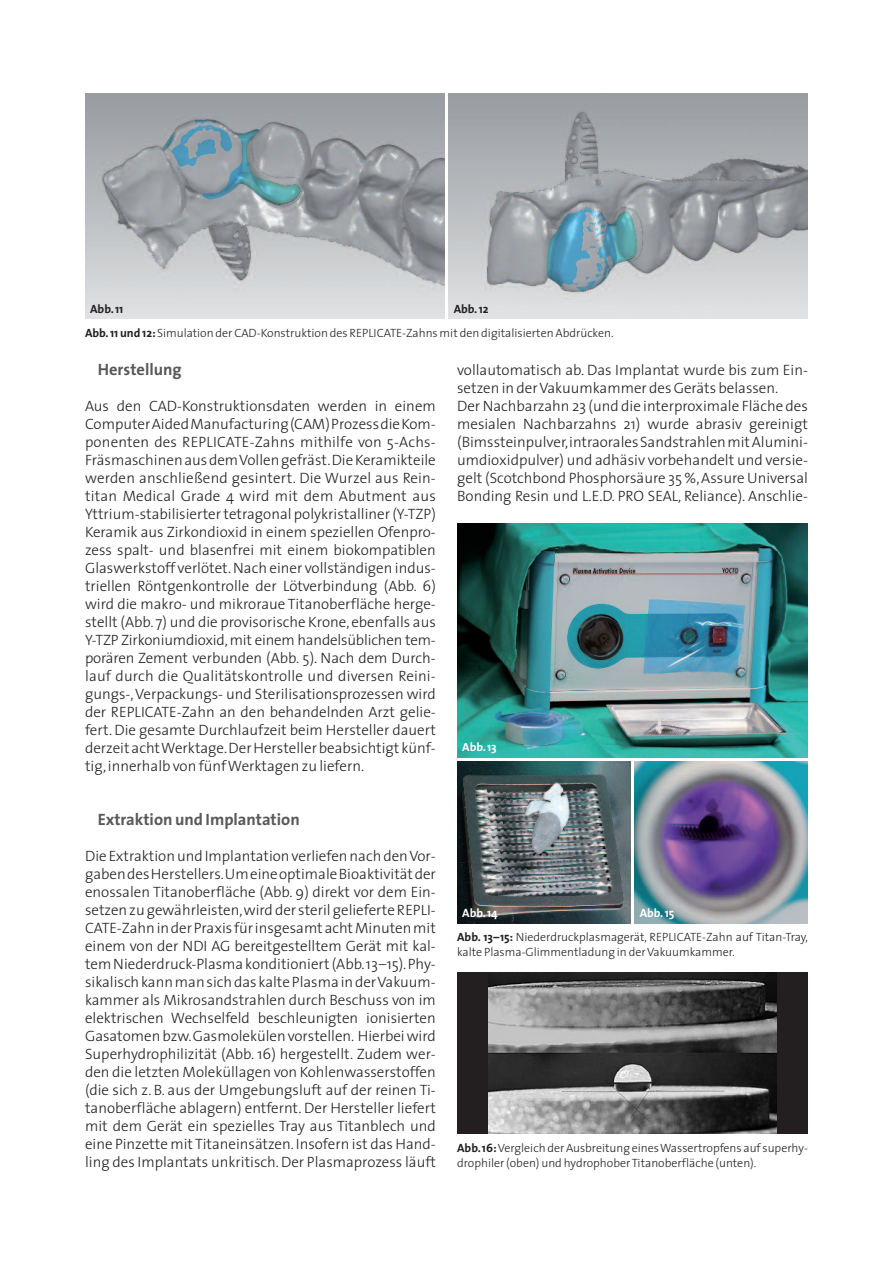
<style>
.page{position:relative;width:893px;height:1263px;background:#fff}
.page>*{position:absolute;margin:0;border:0;box-sizing:border-box;transform-origin:0 0}
.t1{font:700 16.5px "The Sans";color:#57585a}
.t2{font:300 15px/18px "The Sans";color:#231f20;text-align:justify}
.t3{font:300 12px/23.9px "The Sans";color:#231f20}
.t4{font:700 12px "The Sans";color:#fff}
.t5{font:700 12px "The Sans";color:#231f20}
.s1{font-weight:700}
.s2{font-weight:700;color:#fff}
</style>
<div class="page">
<img style="left:85px;top:94px;width:359px;height:225px">
<img style="left:449px;top:94px;width:359px;height:225px">
<img style="left:457px;top:762px;width:173px;height:161px">
<img style="left:457px;top:523px;width:351px;height:234px">
<img style="left:635px;top:762px;width:173px;height:161px">
<div style="left:457px;top:972px;width:351px;height:162px;background:#231f20"></div>
<img style="left:488px;top:972px;width:289px;height:162px">
<p class="t3" style="left:85px;top:298px;width:530px;text-indent:369px"><span class="s1">Abb.12<br>Abb.11 und 12:</span>Simulation der CAD-Konstruktion des REPLICATE-Zahns mit den digitalisierten Abdrücken.</p>
<p class="t5" style="left:90px;top:304px;width:35px">Abb.11</p>
<p class="t1" style="left:98px;top:362px;width:85px">Herstellung</p>
<p class="t2" style="left:85px;top:398px;width:352px">Aus den CAD-Konstruktionsdaten werden in einem ComputerAidedManufacturing(CAM)ProzessdieKom&shy;ponenten des REPLICATE-Zahns mithilfe von 5-Achs-FräsmaschinenausdemVollengefräst.DieKeramikteile werden anschließend gesintert. Die Wurzel aus Rein&shy;titan Medical Grade 4 wird mit dem Abutment aus Yttrium-stabilisierter tetragonal polykristalliner(Y-TZP)<br>Keramik aus Zirkondioxid in einem speziellen Ofenpro&shy;zess spalt- und blasenfrei mit einem biokompatiblen Glaswerkstoff verlötet.Nach einer vollständigen indus&shy;triellen Röntgenkontrolle der Lötverbindung (Abb. 6) wird die makro- und mikroraue Titanoberfläche herge&shy;stellt (Abb. 7) und die provisorische Krone, ebenfalls aus Y-TZP Zirkoniumdioxid,mit einem handelsüblichen tem&shy;porären Zement verbunden (Abb. 5). Nach dem Durch&shy;lauf durch die Qualitätskontrolle und diversen Reini&shy;gungs-,Verpackungs- und Sterilisationsprozessen wird der REPLICATE-Zahn an den behandelnden Arzt gelie&shy;fert. Die gesamte Durchlaufzeit beim Hersteller dauert derzeit achtWerktage.DerHerstellerbeabsichtigt künf&shy;tig,innerhalb von fünfWerktagen zu liefern.</p>
<p class="t1" style="left:98px;top:812px;width:203px">Extraktion und Implantation</p>
<p class="t2" style="left:85px;top:848px;width:352px">Die ExtraktionundImplantationverliefennachdenVor&shy;gabendesHerstellers.UmeineoptimaleBioaktivitätder enossalen Titanoberfläche (Abb. 9) direkt vor dem Ein&shy;setzenzugewährleisten,wirdder sterilgelieferteREPLI-CATE-ZahninderPraxis fürinsgesamtachtMinutenmit einem von der NDI AG bereitgestelltem Gerät mit kal&shy;temNiederdruck-Plasmakonditioniert(Abb.13–15).Phy&shy;sikalischkannmansichdas kaltePlasmainderVakuum&shy;kammer als Mikrosandstrahlen durch Beschuss von im elektrischen Wechselfeld beschleunigten ionisierten Gasatomenbzw.Gasmolekülenvorstellen. Hierbeiwird Superhydrophilizität (Abb. 16) hergestellt. Zudem wer&shy;den die letzten Moleküllagen von Kohlenwasserstoffen (die sich z. B. aus der Umgebungsluft auf der reinen Ti&shy;tanoberfläche ablagern) entfernt. Der Hersteller liefert mit dem Gerät ein spezielles Tray aus Titanblech und eine Pinzette mit Titaneinsätzen.Insofern ist das Hand&shy;ling des Implantats unkritisch.Der Plasmaprozess läuft</p>
<p class="t2" style="left:457px;top:362px;width:352px;text-align:left">vollautomatisch ab. Das Implantat wurde bis zum Ein&shy;setzen in derVakuumkammer desGeräts belassen.<br>Der Nachbarzahn 23 (und die interproximale Fläche des mesialen Nachbarzahns 21) wurde abrasiv gereinigt (Bimssteinpulver,intraoralesSandstrahlenmitAlumini&shy;umdioxidpulver) und adhäsiv vorbehandelt und versie&shy;gelt (Scotchbond Phosphorsäure 35%,Assure Universal Bonding Resin und L.E.D. PRO SEAL, Reliance). Anschlie-</p>
<p class="t4" style="left:462px;top:743px;width:36px">Abb.13</p>
<p class="t3" style="left:457px;top:902px;width:352px;text-indent:183px"><span class="s2">Abb.15<br></span><span class="s1">Abb. 13–15:</span> Niederdruckplasmagerät, REPLICATE-Zahn auf Titan-Tray,</p>
<p class="t3" style="left:457px;top:941px;width:279px">kalte Plasma-Glimmentladung in derVakuumkammer.</p>
<p class="t4" style="left:462px;top:908px;width:37px">Abb.14</p>
<p class="t3" style="left:457px;top:1141px;width:352px;line-height:15px"><span class="s1">Abb.16:</span>VergleichderAusbreitung einesWassertropfens auf superhy&shy;drophiler(oben) und hydrophoberTitanoberfläche (unten).</p>
</div>
